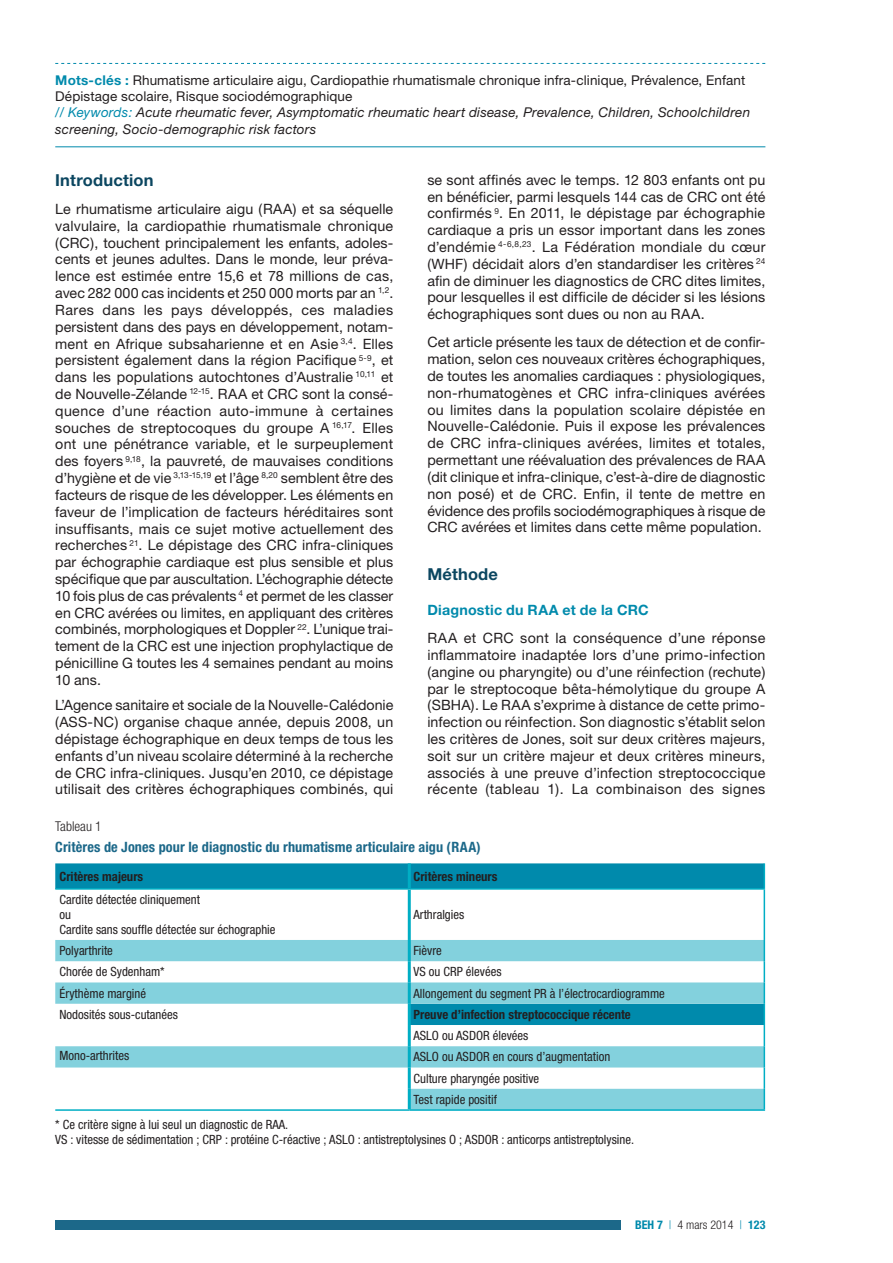
<style>
.page{position:relative;width:893px;height:1263px;background:#fff}
.page>*{position:absolute;margin:0;border:0;box-sizing:border-box;transform-origin:0 0}
.t1{font:700 16.5px "Helvetica Neue";letter-spacing:.01em;color:#0b4660}
.t2{font:14.25px/16.8px "Helvetica Neue";letter-spacing:.01em;color:#231f20;text-align:justify}
.t3{font:700 condensed 14.25px "Helvetica Neue";letter-spacing:.01em;color:#1c6889}
.t4{font:700 14.25px "Helvetica Neue";letter-spacing:.015em;color:#008aac}
.t5{font:13.5px/16.2px "Helvetica Neue";letter-spacing:.01em;color:#231f20}
.t6{font:300 condensed 13.5px "Helvetica Neue";color:#231f20}
.t7{font:condensed 12.75px/15.3px "Helvetica Neue LT Std";color:#231f20}
.t8{font:700 condensed 12.75px "Helvetica Neue LT Std";color:#231f20}
.t9{font:300 condensed 12px "Helvetica Neue";color:#231f20}
.s1{font-weight:700;color:#008aac}
.s2{font-style:italic;color:#008aac}
.s3{font-style:italic}
.s4{color:#008aac}
</style>
<div class="page">
<div style="left:55px;top:1220px;width:574px;height:10px;background:#1c6889"></div>
<div style="left:621px;top:1219px;width:13px;height:12px;background:#fff"></div>
<svg style="left:55px;top:63px;width:710px;height:1px"></svg>
<hr style="left:55px;top:146px;width:710px;height:1px;background:#008aac">
<svg style="left:55px;top:863px;width:709px;height:77px"></svg>
<svg style="left:55px;top:940px;width:709px;height:169px"></svg>
<svg style="left:764px;top:863px;width:1px;height:25px"></svg>
<hr style="left:764px;top:890px;width:1px;height:50px;background:#00aec4">
<svg style="left:764px;top:940px;width:1px;height:169px"></svg>
<hr style="left:409px;top:1109px;width:356px;height:2px;background:#00aec4">
<hr style="left:55px;top:1109px;width:354px;height:2px;background:#00aec4">
<hr style="left:408px;top:890px;width:3px;height:50px;background:#00aec4">
<hr style="left:408px;top:940px;width:3px;height:21px;background:#00aec4">
<hr style="left:408px;top:961px;width:3px;height:21px;background:#00aec4">
<hr style="left:408px;top:982px;width:3px;height:22px;background:#00aec4">
<hr style="left:408px;top:1004px;width:3px;height:21px;background:#00aec4">
<hr style="left:408px;top:1025px;width:3px;height:21px;background:#00aec4">
<hr style="left:408px;top:1046px;width:3px;height:21px;background:#00aec4">
<hr style="left:408px;top:1067px;width:3px;height:22px;background:#00aec4">
<hr style="left:408px;top:1089px;width:3px;height:20px;background:#00aec4">
<hr style="left:408px;top:863px;width:3px;height:25px;background:#00aec4">
<hr style="left:55px;top:888px;width:354px;height:2px;background:#00aec4">
<hr style="left:409px;top:888px;width:356px;height:2px;background:#00aec4">
<p class="t5" style="left:55px;top:72px;width:696px"><span class="s1">Mots-clés :</span> Rhumatisme articulaire aigu, Cardiopathie rhumatismale chronique infra-clinique, Prévalence, Enfant Dépistage scolaire, Risque sociodémographique<br><span class="s2">// Keywords:</span> <span class="s3">Acute rheumatic fever, Asymptomatic rheumatic heart disease, Prevalence, Children, Schoolchildren screening, Socio-demographic risk factors</span></p>
<p class="t1" style="left:55px;top:170px;width:100px">Introduction</p>
<p class="t2" style="left:55px;top:200px;width:340px">Le rhumatisme articulaire aigu (RAA) et sa séquelle valvulaire, la cardiopathie rhumatismale chronique (CRC), touchent principalement les enfants, adoles&shy;cents et jeunes adultes. Dans le monde, leur préva&shy;lence est estimée entre 15,6 et 78 millions de cas, avec 282 000 cas incidents et 250 000 morts par an <sup>1,2</sup>.<br>Rares dans les pays développés, ces maladies persistent dans des pays en développement, notam&shy;ment en Afrique subsaharienne et en Asie <sup>3,4</sup>. Elles persistent également dans la région Pacifique <sup>5-9</sup>, et dans les populations autochtones d’Australie <sup>10,11</sup> et de Nouvelle-Zélande <sup>12-15</sup>. RAA et CRC sont la consé&shy;quence d’une réaction auto-immune à certaines souches de streptocoques du groupe A <sup>16,17</sup>. Elles ont une pénétrance variable, et le surpeuplement des foyers <sup>9,18</sup>, la pauvreté, de mauvaises conditions d’hygiène et de vie <sup>3,13-15,19</sup> et l’âge <sup>8,20</sup> semblent être des facteurs de risque de les développer. Les éléments en faveur de l’implication de facteurs héréditaires sont insuffisants, mais ce sujet motive actuellement des recherches <sup>21</sup>. Le dépistage des CRC infra-cliniques par échographie cardiaque est plus sensible et plus spécifique que par auscultation. L’échographie détecte 10 fois plus de cas prévalents <sup>4</sup> et permet de les classer en CRC avérées ou limites, en appliquant des critères combinés, morphologiques et Doppler <sup>22</sup>. L’unique trai&shy;tement de la CRC est une injection prophylactique de pénicilline G toutes les 4 semaines pendant au moins 10 ans.</p>
<p class="t2" style="left:55px;top:697px;width:340px">L’Agence sanitaire et sociale de la Nouvelle-Calédonie (ASS-NC) organise chaque année, depuis 2008, un dépistage échographique en deux temps de tous les enfants d’un niveau scolaire déterminé à la recherche de CRC infra-cliniques. Jusqu’en 2010, ce dépistage utilisait des critères échographiques combinés, qui</p>
<p class="t2" style="left:427px;top:171px;width:340px">se sont affinés avec le temps. 12 803 enfants ont pu en bénéficier, parmi lesquels 144 cas de CRC ont été confirmés <sup>9</sup>. En 2011, le dépistage par échographie cardiaque a pris un essor important dans les zones d’endémie <sup>4-6,8,23</sup>. La Fédération mondiale du cœur (WHF</p>
<p class="t2" style="left:427px;top:255px;width:340px;text-indent:37px">) décidait alors d’en standardiser les critères <sup>24 </sup>afin de diminuer les diagnostics de CRC dites limites, pour lesquelles il est difficile de décider si les lésions échographiques sont dues ou non au RAA.</p>
<p class="t2" style="left:427px;top:334px;width:340px">Cet article présente les taux de détection et de confir&shy;mation, selon ces nouveaux critères échographiques, de toutes les anomalies cardiaques : physiologiques, non-rhumatogènes et CRC infra-cliniques avérées ou limites dans la population scolaire dépistée en Nouvelle-Calédonie. Puis il expose les prévalences de CRC infra-cliniques avérées, limites et totales, permettant une réévaluation des prévalences de RAA (dit clinique et infra-clinique, c’est-à-dire de diagnostic non posé) et de CRC. Enfin, il tente de mettre en évidence des profils sociodémographiques à risque de CRC avérées et limites dans cette même population.</p>
<p class="t1" style="left:427px;top:564px;width:72px">Méthode</p>
<p class="t4" style="left:427px;top:601px;width:223px">Diagnostic du RAA et de la CRC</p>
<p class="t2" style="left:427px;top:629px;width:340px">RAA et CRC sont la conséquence d’une réponse inflammatoire inadaptée lors d’une primo-infection (angine ou pharyngite) ou d’une réinfection (rechute) par le streptocoque bêta-hémolytique du groupe A (SBHA). Le RAA s’exprime à distance de cette primo&shy;infection ou réinfection. Son diagnostic s’établit selon les critères de Jones, soit sur deux critères majeurs, soit sur un critère majeur et deux critères mineurs, associés à une preuve d’infection streptococcique récente (tableau 1). La combinaison des signes</p>
<p class="t6" style="left:55px;top:818px;width:48px">Tableau 1</p>
<p class="t3" style="left:55px;top:838px;width:427px">Critères de Jones pour le diagnostic du rhumatisme articulaire aigu (RAA)</p>
<p class="t8" style="left:60px;top:868px;width:85px">Critères majeurs</p>
<p class="t8" style="left:414px;top:868px;width:85px">Critères mineurs</p>
<p class="t7" style="left:60px;top:891px;width:218px">Cardite détectée cliniquement<br>ou<br>Cardite sans souffle détectée sur échographie</p>
<p class="t7" style="left:414px;top:907px;width:52px">Arthralgies</p>
<p class="t7" style="left:60px;top:943px;width:55px">Polyarthrite</p>
<p class="t7" style="left:414px;top:943px;width:30px">Fièvre</p>
<p class="t7" style="left:60px;top:964px;width:107px">Chorée de Sydenham*</p>
<p class="t7" style="left:414px;top:964px;width:89px">VS ou CRP élevées</p>
<p class="t7" style="left:60px;top:985px;width:88px">Érythème marginé</p>
<p class="t7" style="left:414px;top:985px;width:253px">Allongement du segment PR à l’électrocardiogramme</p>
<p class="t7" style="left:60px;top:1007px;width:120px">Nodosités sous-cutanées</p>
<p class="t8" style="left:414px;top:1007px;width:219px">Preuve d’infection streptococcique récente</p>
<p class="t7" style="left:414px;top:1028px;width:116px">ASLO ou ASDOR élevées</p>
<p class="t7" style="left:60px;top:1047px;width:71px">Mono-arthrites</p>
<p class="t7" style="left:414px;top:1046px;width:198px;line-height:21.3px">ASLO ou ASDOR en cours d’augmentation<br>Culture pharyngée positive<br>Test rapide positif</p>
<p class="t7" style="left:55px;top:1116px;width:580px">* Ce critère signe à lui seul un diagnostic de RAA.<br>VS : vitesse de sédimentation ; CRP : protéine C-réactive ; ASLO : antistreptolysines O ; ASDOR : anticorps antistreptolysine.</p>
<p class="t9" style="left:635px;top:1218px;width:132px"><span class="s1">BEH 7</span> <span class="s4">|</span> 4 mars 2014 <span class="s4">|</span> <span class="s1">123</span></p>
</div>
